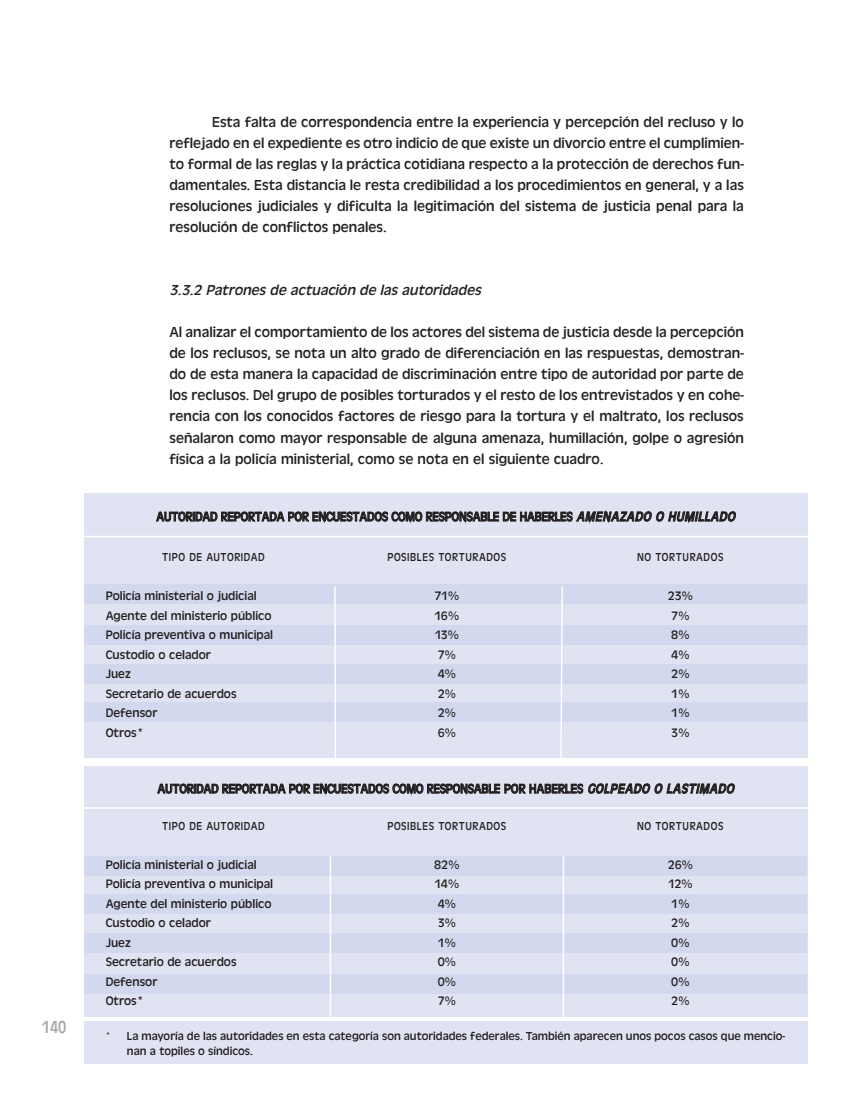
<style>
.page{position:relative;width:851px;height:1106px;background:#fff}
.page>*{position:absolute;margin:0;border:0;box-sizing:border-box;transform-origin:0 0}
.t1{font:condensed 18px "Antique Oli T";color:#a7a9ac}
.t2{font:15px/21px "Antique Oli T";color:#231f20;text-align:justify}
.t3{font:italic 15px "Antique Oli T";color:#231f20}
.t4{font:13.5px "Antique Oli T";color:#231f20;scale:.9 1}
.t5{font:12.75px/19.5px "Antique Oli T";color:#231f20}
.t6{font:12px/14.4px "Antique Oli T";color:#231f20}
.t7{font:12px "Antique Oli T";letter-spacing:.055em;color:#231f20;scale:.9 1}
.s1{font-style:italic;font-size:13.8px}
</style>
<div class="page">
<div style="left:84px;top:493px;width:723px;height:570px;background:#e0e3f2"></div>
<hr style="left:72px;top:536px;width:746px;height:1px;background:#fff">
<hr style="left:62px;top:807px;width:753px;height:1px;background:#fff">
<div style="left:84px;top:583px;width:722px;height:20px;background:#d2d9ee"></div>
<div style="left:84px;top:625px;width:722px;height:20px;background:#d2d9ee"></div>
<div style="left:84px;top:664px;width:722px;height:20px;background:#d2d9ee"></div>
<div style="left:84px;top:702px;width:722px;height:20px;background:#d2d9ee"></div>
<div style="left:84px;top:856px;width:722px;height:20px;background:#d2d9ee"></div>
<div style="left:84px;top:894px;width:722px;height:20px;background:#d2d9ee"></div>
<div style="left:84px;top:932px;width:722px;height:20px;background:#d2d9ee"></div>
<div style="left:84px;top:974px;width:722px;height:20px;background:#d2d9ee"></div>
<div style="left:68px;top:757px;width:754px;height:8px;background:#fff"></div>
<svg style="left:559px;top:586px;width:4px;height:172px"></svg>
<svg style="left:333px;top:586px;width:4px;height:172px"></svg>
<hr style="left:77px;top:1017px;width:754px;height:3px;background:#fff">
<hr style="left:329px;top:856px;width:2px;height:164px;background:#fff">
<hr style="left:562px;top:856px;width:2px;height:164px;background:#fff">
<p class="t1" style="left:42px;top:1020px;width:26px">140</p>
<p class="t2" style="left:169px;top:113px;width:576px;text-indent:43px">Esta falta de correspondencia entre la experiencia y percepción del recluso y lo reflejado en el expediente es otro indicio de que existe un divorcio entre el cumplimien&shy;to formal de las reglas y la práctica cotidiana respecto a la protección de derechos fun&shy;damentales. Esta distancia le resta credibilidad a los procedimientos en general, y a las resoluciones judiciales y dificulta la legitimación del sistema de justicia penal para la resolución de conflictos penales.</p>
<p class="t3" style="left:169px;top:285px;width:315px">3.3.2 Patrones de actuación de las autoridades</p>
<p class="t2" style="left:169px;top:323px;width:576px">Al analizar el comportamiento de los actores del sistema de justicia desde la percepción de los reclusos, se nota un alto grado de diferenciación en las respuestas, demostran&shy;do de esta manera la capacidad de discriminación entre tipo de autoridad por parte de los reclusos. Del grupo de posibles torturados y el resto de los entrevistados y en cohe&shy;rencia con los conocidos factores de riesgo para la tortura y el maltrato, los reclusos señalaron como mayor responsable de alguna amenaza, humillación, golpe o agresión física a la policía ministerial, como se nota en el siguiente cuadro.</p>
<p class="t4" style="left:156px;top:512px;width:646px">AUTORIDAD REPORTADA POR ENCUESTADOS COMO RESPONSABLE DE HABERLES <span class="s1">AMENAZADO O HUMILLADO</span></p>
<p class="t7" style="left:162px;top:553px;width:115px">TIPO DE AUTORIDAD</p>
<p class="t5" style="left:106px;top:586px;width:169px">Policía ministerial o judicial<br>Agente del ministerio público<br>Policía preventiva o municipal<br>Custodio o celador<br>Juez<br>Secretario de acuerdos<br>Defensor<br>Otros*</p>
<p class="t7" style="left:387px;top:553px;width:134px">POSIBLES TORTURADOS</p>
<p class="t5" style="left:434px;top:586px;width:26px">71%<br>16%<br>13%<br>7%<br>4%<br>2%<br>2%<br>6%</p>
<p class="t7" style="left:637px;top:553px;width:97px">NO TORTURADOS</p>
<p class="t5" style="left:667px;top:586px;width:27px">23%<br>7%<br>8%<br>4%<br>2%<br>1%<br>1%<br>3%</p>
<p class="t4" style="left:157px;top:784px;width:644px">AUTORIDAD REPORTADA POR ENCUESTADOS COMO RESPONSABLE POR HABERLES <span class="s1">GOLPEADO O LASTIMADO</span></p>
<p class="t7" style="left:162px;top:821px;width:115px">TIPO DE AUTORIDAD</p>
<p class="t5" style="left:106px;top:855px;width:169px">Policía ministerial o judicial<br>Policía preventiva o municipal<br>Agente del ministerio público<br>Custodio o celador<br>Juez<br>Secretario de acuerdos<br>Defensor<br>Otros*</p>
<p class="t7" style="left:637px;top:821px;width:97px">NO TORTURADOS</p>
<p class="t5" style="left:667px;top:855px;width:27px">26%<br>12%<br>1%<br>2%<br>0%<br>0%<br>0%<br>2%</p>
<p class="t6" style="left:127px;top:1029px;width:659px;text-indent:-21px"><sup>*</sup> La mayoría de las autoridades en esta categoría son autoridades federales. También aparecen unos pocos casos que mencio&shy;nan a topiles o síndicos.</p>
<p class="t7" style="left:387px;top:821px;width:134px">POSIBLES TORTURADOS</p>
<p class="t5" style="left:434px;top:855px;width:27px">82%<br>14%<br>4%<br>3%<br>1%<br>0%<br>0%<br>7%</p>
</div>
